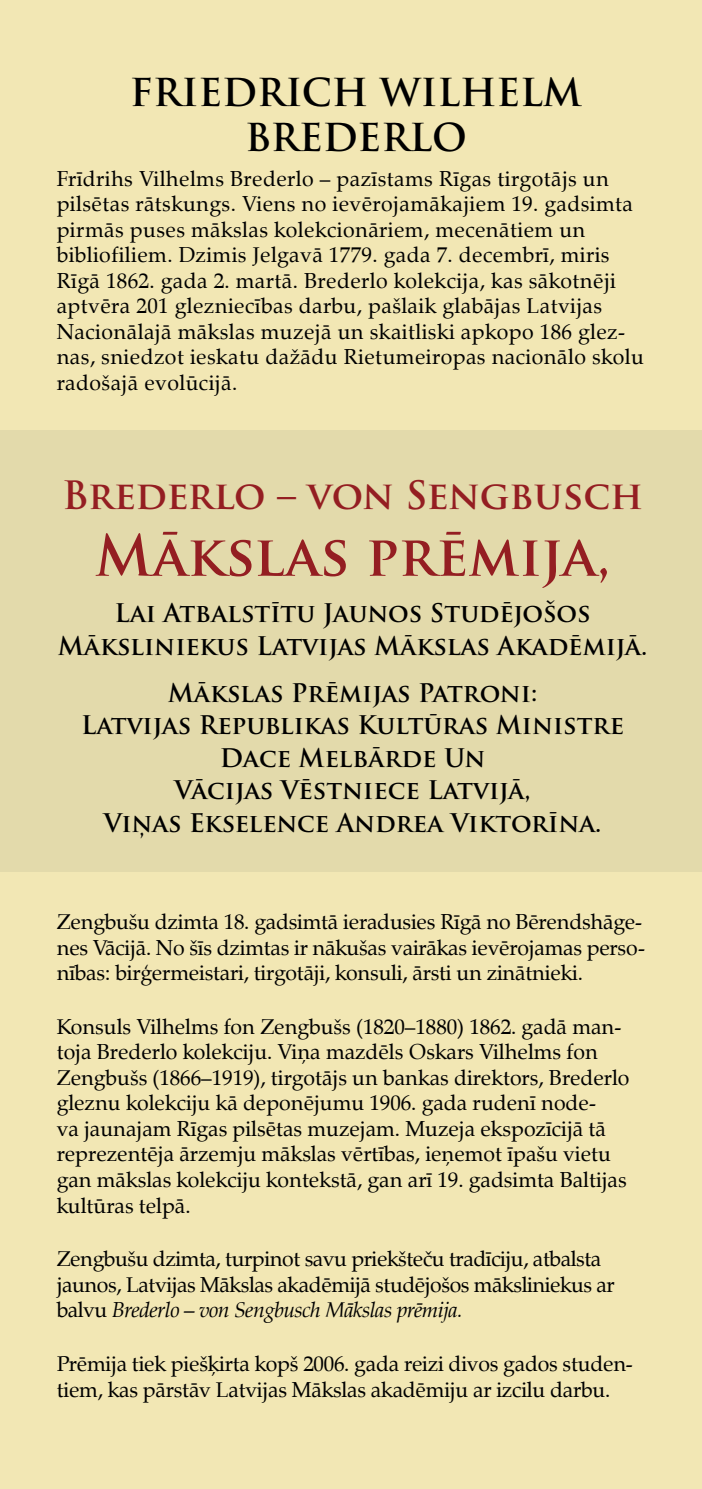
<style>
.page{position:relative;width:702px;height:1489px;background:#fff}
.page>*{position:absolute;margin:0;border:0;box-sizing:border-box;transform-origin:0 0}
.t1{font:700 55px "Trajan Pro";color:#941e22}
.t2{font:700 38px "Trajan Pro";letter-spacing:-.01em;color:#941e22}
.t3{font:700 37.5px/45px "Trajan Pro";color:#000;text-align:center}
.t4{font:700 25px/32.5px "Trajan Pro";color:#000;text-align:center}
.t5{font:21.25px/25.5px "Zapf Calligraphic 801 TL";color:#000}
.t6{font:21.25px/25.5px "Zapf Calligraphic 801 TL";letter-spacing:.02em;color:#000}
.t7{font:21.25px/25.5px "Zapf Calligraphic 801 TL";letter-spacing:-.02em;color:#000}
.s1{font-style:italic}
</style>
<div class="page">
<div style="left:0;top:0;width:702px;height:1488px;background:#f2e7b4"></div>
<div style="left:0;top:431px;width:702px;height:441px;background:#e3daab"></div>
<h3 class="t3" style="left:130px;top:70px;width:453px">FRIEDRICH WILHELM<br>BREDERLO</h3>
<p class="t6" style="left:57px;top:166px;width:588px">Frīdrihs Vilhelms Brederlo – pazīstams Rīgas tirgotājs un pilsētas rātskungs. Viens no ievērojamākajiem 19. gadsimta pirmās puses mākslas kolekcionāriem, mecenātiem un bibliofiliem. Dzimis Jelgavā 1779. gada 7. decembrī, miris Rīgā 1862. gada 2. martā. Brederlo kolekcija, kas sākotnēji aptvēra 201 glezniecības darbu, pašlaik glabājas Latvijas Nacionālajā mākslas muzejā un skaitliski apkopo 186 glez&shy;nas, sniedzot ieskatu dažādu Rietumeiropas nacionālo skolu radošajā evolūcijā.</p>
<h2 class="t2" style="left:62px;top:471px;width:582px">Brederlo – von Sengbusch</h2>
<h1 class="t1" style="left:95px;top:521px;width:517px">Mākslas prēmija,</h1>
<p class="t4" style="left:58px;top:597px;width:591px">Lai Atbalstītu Jaunos Studējošos<br>Māksliniekus Latvijas Mākslas Akadēmijā.</p>
<p class="t4" style="left:81px;top:676px;width:544px">Mākslas Prēmijas Patroni:<br>Latvijas Republikas Kultūras Ministre<br>Dace Melbārde Un<br>Vācijas Vēstniece Latvijā,<br>Viņas Ekselence Andrea Viktorīna.</p>
<p class="t5" style="left:57px;top:909px;width:590px">Zengbušu dzimta 18. gadsimtā ieradusies Rīgā no Bērendshāge&shy;nes Vācijā. No šīs dzimtas ir nākušas vairākas ievērojamas perso&shy;nības: birģermeistari, tirgotāji, konsuli, ārsti un zinātnieki.</p>
<p class="t5" style="left:57px;top:1013px;width:574px">Konsuls Vilhelms fon Zengbušs (1820–1880) 1862. gadā man&shy;toja Brederlo kolekciju. Viņa mazdēls Oskars Vilhelms fon Zengbušs (1866–1919), tirgotājs un bankas direktors, Brederlo gleznu kolekciju kā deponējumu 1906. gada rudenī node-<br>va jaunajam Rīgas pilsētas muzejam. Muzeja ekspozīcijā tā reprezentēja ārzemju mākslas vērtības, ieņemot īpašu vietu gan mākslas kolekciju kontekstā, gan arī 19. gadsimta Baltijas kultūras telpā.</p>
<p class="t7" style="left:57px;top:1246px;width:559px">Zengbušu dzimta, turpinot savu priekšteču tradīciju, atbalsta jaunos, Latvijas Mākslas akadēmijā studējošos māksliniekus ar balvu <span class="s1">Brederlo – von Sengbusch Mākslas prēmija.</span></p>
<p class="t5" style="left:57px;top:1351px;width:577px">Prēmija tiek piešķirta kopš 2006. gada reizi divos gados studen&shy;tiem, kas pārstāv Latvijas Mākslas akadēmiju ar izcilu darbu.</p>
</div>
